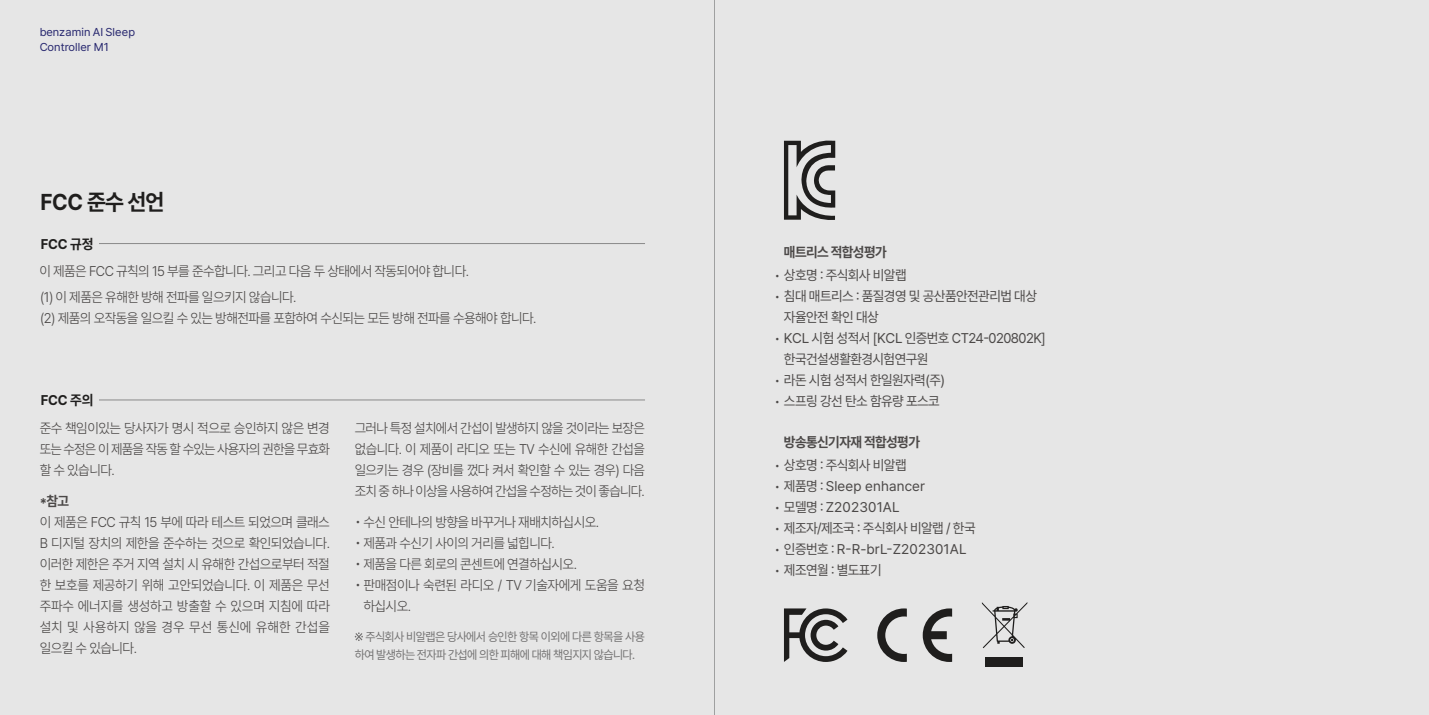
<style>
.page{position:relative;width:1429px;height:715px;background:#fff}
.page>*{position:absolute;margin:0;border:0;box-sizing:border-box;transform-origin:0 0}
.t1{font:700 22.75px "Pretendard";letter-spacing:-.03em;color:#1f1e1d;scale:.95 1}
.t2{font:300 14px/21px "Pretendard";letter-spacing:-.04em;color:#4c4948;scale:.96 1}
.t3{font:14px/21px "Pretendard";letter-spacing:-.04em;color:#4c4948;scale:.96 1}
.t4{font:300 14px/21px "Pretendard";letter-spacing:-.04em;color:#4c4948;text-align:justify;scale:.95 1}
.t5{font:14px "Pretendard";letter-spacing:.01em;color:#4c4948;scale:.96 1}
.t6{font:14px/21px "Pretendard";letter-spacing:-.04em;color:#4c4948}
.t7{font:700 14px "Pretendard";letter-spacing:-.04em;color:#4c4948;scale:.96 1}
.t8{font:700 14px "Pretendard";letter-spacing:-.02em;color:#1f1e1d}
.t9{font:12.25px/17.5px "Pretendard";letter-spacing:-.05em;color:#727171;scale:.96 1}
.t10{font:11.38px/14.9px "Pretendard";letter-spacing:.01em;color:#28286f}
.s1{font-weight:300}
</style>
<div class="page">
<div style="left:0;top:0;width:729px;height:714px;background:#e6e6e6"></div>
<hr style="left:40px;top:243px;width:605px;height:1px;background:#898989">
<div style="left:40px;top:230px;width:59px;height:27px;background:#e6e6e6"></div>
<hr style="left:40px;top:399px;width:605px;height:1px;background:#898989">
<svg style="left:355px;top:632px;width:8px;height:8px"></svg>
<div style="left:40px;top:386px;width:59px;height:27px;background:#e6e6e6"></div>
<div style="left:714px;top:0;width:715px;height:714px;background:#e6e6e6"></div>
<svg style="left:784px;top:140px;width:51px;height:80px"></svg>
<svg style="left:784px;top:608px;width:63px;height:53px"></svg>
<svg style="left:923px;top:608px;width:29px;height:53px"></svg>
<svg style="left:877px;top:608px;width:30px;height:53px"></svg>
<div style="left:985px;top:657px;width:38px;height:9px;background:#1f1e1d"></div>
<svg style="left:982px;top:602px;width:45px;height:46px"></svg>
<hr style="left:714px;top:0;width:1px;height:714px;background:#9fa0a0">
<p class="t10" style="left:40px;top:24px;width:97px">benzamin AI Sleep<br>Controller M1</p>
<h1 class="t1" style="left:41px;top:186px;width:132px">FCC 준수 선언</h1>
<p class="t8" style="left:41px;top:233px;width:54px">FCC 규정</p>
<p class="t2" style="left:39px;top:258px;width:449px;line-height:25.9px">이 제품은 FCC 규칙의 15 부를 준수합니다. 그리고 다음 두 상태에서 작동되어야 합니다. (1) 이 제품은 유해한 방해 전파를 일으키지 않습니다.</p>
<p class="t2" style="left:40px;top:307px;width:519px">(2) 제품의 오작동을 일으킬 수 있는 방해전파를 포함하여 수신되는 모든 방해 전파를 수용해야 합니다.</p>
<p class="t8" style="left:41px;top:389px;width:54px">FCC 주의</p>
<p class="t2" style="left:40px;top:417px;width:304px;text-align:justify">준수 책임이있는 당사자가 명시 적으로 승인하지 않은 변경 또는 수정은 이 제품을 작동 할 수있는 사용자의 권한을 무효화 할 수 있습니다.</p>
<p class="t7" style="left:40px;top:490px;width:32px">*참고</p>
<p class="t2" style="left:40px;top:511px;width:304px;text-align:justify">이 제품은 FCC 규칙 15 부에 따라 테스트 되었으며 클래스 B 디지털 장치의 제한을 준수하는 것으로 확인되었습니다. 이러한 제한은 주거 지역 설치 시 유해한 간섭으로부터 적절 한 보호를 제공하기 위해 고안되었습니다. 이 제품은 무선 주파수 에너지를 생성하고 방출할 수 있으며 지침에 따라 설치 및 사용하지 않을 경우 무선 통신에 유해한 간섭을 일으킬 수 있습니다.</p>
<p class="t4" style="left:355px;top:417px;width:307px">그러나 특정 설치에서 간섭이 발생하지 않을 것이라는 보장은 없습니다. 이 제품이 라디오 또는 TV 수신에 유해한 간섭을 일으키는 경우 (장비를 껐다 켜서 확인할 수 있는 경우) 다음 조치 중 하나 이상을 사용하여 간섭을 수정하는 것이 좋습니다.</p>
<p class="t2" style="left:355px;top:511px;width:256px">• 수신 안테나의 방향을 바꾸거나 재배치하십시오.</p>
<p class="t2" style="left:355px;top:532px;width:210px">• 제품과 수신기 사이의 거리를 넓힙니다.</p>
<p class="t2" style="left:355px;top:553px;width:233px">• 제품을 다른 회로의 콘센트에 연결하십시오.</p>
<p class="t2" style="left:363px;top:574px;width:295px;text-indent:-9px">• 판매점이나 숙련된 라디오 / TV 기술자에게 도움을 요청 하십시오.</p>
<p class="t9" style="left:355px;top:627px;width:304px;text-indent:11px">주식회사 비알랩은 당사에서 승인한 항목 이외에 다른 항목을 사용 하여 발생하는 전자파 간섭에 의한 피해에 대해 책임지지 않습니다.</p>
<p class="t7" style="left:784px;top:241px;width:109px">매트리스 적합성평가</p>
<p class="t3" style="left:774px;top:264px;width:140px"><span class="s1">•</span> 상호명 : 주식회사 비알랩</p>
<p class="t3" style="left:784px;top:285px;width:265px;text-indent:-10px"><span class="s1">•</span> 침대 매트리스 : 품질경영 및 공산품안전관리법 대상 자율안전 확인 대상</p>
<p class="t6" style="left:784px;top:327px;width:263px;text-indent:-10px"><span class="s1">•</span> KCL 시험 성적서 [KCL 인증번호 CT24-020802K] 한국건설생활환경시험연구원</p>
<p class="t3" style="left:774px;top:369px;width:180px"><span class="s1">•</span> 라돈 시험 성적서 한일원자력(주)</p>
<p class="t3" style="left:774px;top:390px;width:174px"><span class="s1">•</span> 스프링 강선 탄소 함유량 포스코</p>
<p class="t7" style="left:784px;top:431px;width:143px">방송통신기자재 적합성평가</p>
<p class="t3" style="left:774px;top:454px;width:140px"><span class="s1">•</span> 상호명 : 주식회사 비알랩</p>
<p class="t5" style="left:774px;top:476px;width:159px"><span class="s1">•</span> 제품명 : Sleep enhancer</p>
<p class="t5" style="left:774px;top:497px;width:132px"><span class="s1">•</span> 모델명 : Z202301AL</p>
<p class="t3" style="left:774px;top:517px;width:211px"><span class="s1">•</span> 제조자/제조국 : 주식회사 비알랩 / 한국</p>
<p class="t5" style="left:774px;top:539px;width:202px"><span class="s1">•</span> 인증번호 : R-R-brL-Z202301AL</p>
<p class="t3" style="left:774px;top:559px;width:114px"><span class="s1">•</span> 제조연월 : 별도표기</p>
</div>
